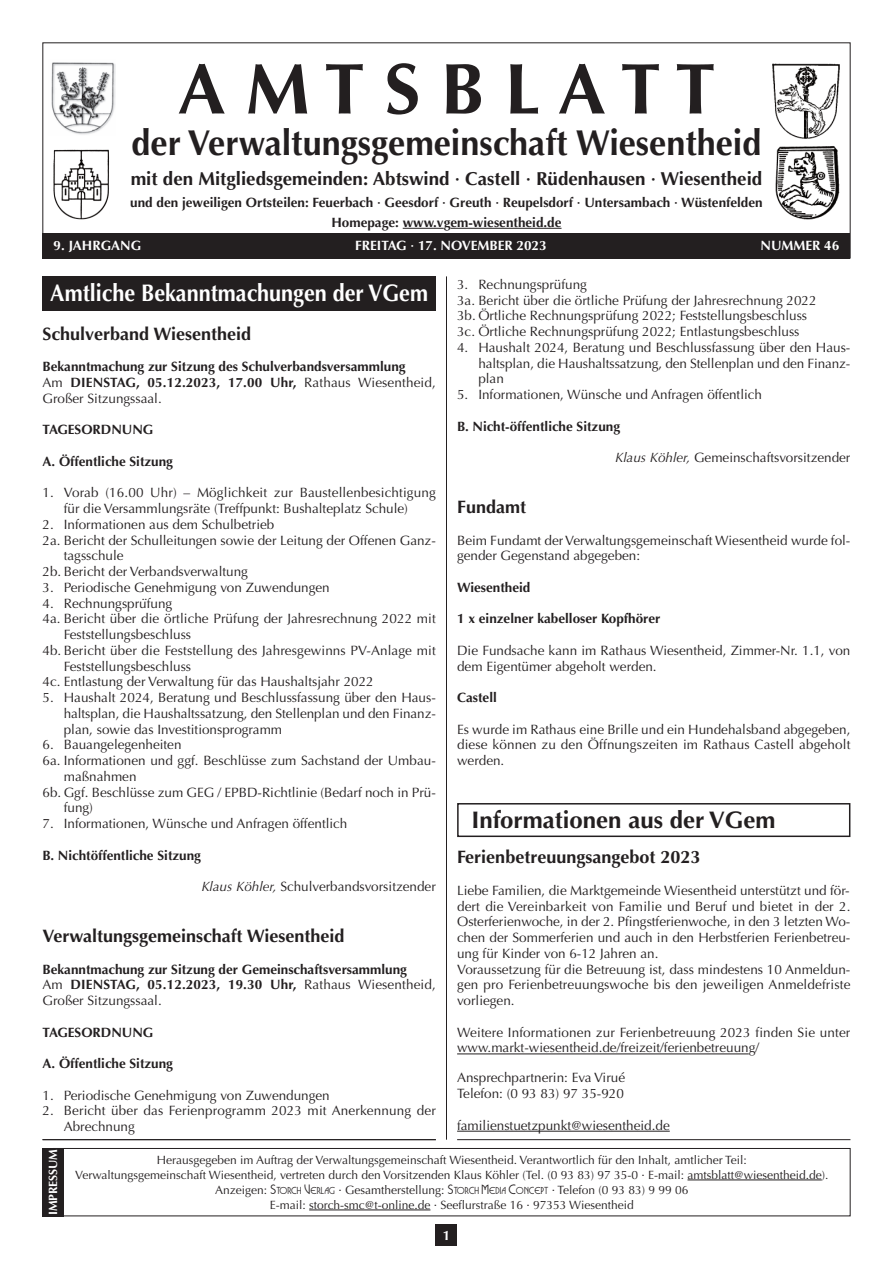
<style>
.page{position:relative;width:893px;height:1263px;background:#fff}
.page>*{position:absolute;margin:0;border:0;box-sizing:border-box;transform-origin:0 0}
.t1{font:700 72px "Optima";color:#231f20}
.t2{font:700 36px "Optima";color:#231f20;scale:.95 1}
.t3{font:700 24px "Optima";color:#fff;scale:.9 1}
.t4{font:700 24px "Optima";color:#231f20}
.t5{font:700 18.75px "Optima";color:#231f20}
.t6{font:700 18px "Optima";color:#231f20}
.t7{font:13.5px/15.8px "Optima";color:#231f20}
.t8{font:700 13.5px/15.8px "Optima";color:#231f20}
.t9{font:700 13.5px "Optima";color:#fff}
.t10{font:12px/15px "Optima";color:#231f20;text-align:center}
.t11{font:700 12px "Optima";letter-spacing:-.005em;color:#fff}
.s1{font-weight:400}
.s2{font-style:italic}
.s3{font-family:"Busorama";font-weight:500}
.s4{font-family:"Busorama";font-weight:500;font-size:9px}
</style>
<div class="page">
<div style="left:436px;top:1225px;width:21px;height:21px;background:#231f20"></div>
<hr style="left:403px;top:228px;width:41px;height:1px;background:#231f20">
<hr style="left:450px;top:228px;width:111px;height:1px;background:#231f20">
<div style="left:43px;top:233px;width:807px;height:26px;background:#231f20"></div>
<hr style="left:446px;top:276px;width:1px;height:864px;background:#231f20">
<div style="left:53px;top:1148px;width:797px;height:68px;border:1px solid #231f20"></div>
<hr style="left:687px;top:1179px;width:135px;height:1px;background:#231f20">
<hr style="left:309px;top:1209px;width:121px;height:1px;background:#231f20">
<div style="left:43px;top:1148px;width:21px;height:68px;background:#231f20"></div>
<div style="left:43px;top:276px;width:393px;height:34px;background:#231f20"></div>
<img style="left:51px;top:62px;width:65px;height:73px">
<img style="left:53px;top:149px;width:56px;height:70px">
<img style="left:775px;top:146px;width:64px;height:74px">
<img style="left:772px;top:64px;width:68px;height:75px">
<div style="left:457px;top:803px;width:393px;height:34px;border:2px solid #231f20"></div>
<hr style="left:457px;top:1053px;width:292px;height:1px;background:#231f20">
<hr style="left:457px;top:1131px;width:213px;height:1px;background:#231f20">
<hr style="left:43px;top:1139px;width:393px;height:1px;background:#231f20">
<hr style="left:457px;top:1139px;width:393px;height:1px;background:#231f20">
<h1 class="t1" style="left:178px;top:47px;width:539px">a M t S B L a t t</h1>
<h2 class="t2" style="left:132px;top:122px;width:664px">der Verwaltungsgemeinschaft Wiesentheid</h2>
<h3 class="t5" style="left:131px;top:168px;width:633px">mit den Mitgliedsgemeinden: abtswind · Castell · rüdenhausen · Wiesentheid</h3>
<p class="t8" style="left:130px;top:193px;width:634px;line-height:19.4px;text-align:center">und den jeweiligen ortsteilen: Feuerbach · geesdorf · greuth · reupelsdorf · Untersambach · Wüstenfelden homepage: www.vgem-wiesentheid.de</p>
<p class="t9" style="left:54px;top:238px;width:89px">9. JahrgaNg</p>
<p class="t9" style="left:355px;top:238px;width:193px">Freitag · 17. NoVeMBer 2023</p>
<p class="t9" style="left:760px;top:238px;width:80px">NUMMer 46</p>
<h3 class="t3" style="left:50px;top:279px;width:421px">amtliche Bekanntmachungen der Vgem</h3>
<h3 class="t6" style="left:43px;top:323px;width:210px">Schulverband Wiesentheid</h3>
<p class="t8" style="left:43px;top:359px;width:395px">Bekanntmachung zur Sitzung des Schulverbandsversammlung<br><span class="s1">Am</span> DieNStag, 05.12.2023, 17.00 Uhr, <span class="s1">Rathaus Wiesentheid,<br>Großer Sitzungssaal.</span></p>
<p class="t8" style="left:43px;top:422px;width:112px">tageSorDNUNg</p>
<p class="t8" style="left:43px;top:454px;width:132px">a. Öffentliche Sitzung</p>
<p class="t7" style="left:43px;top:485px;width:395px;text-align:center">1. Vorab (16.00 Uhr) – Möglichkeit zur Baustellenbesichtigung für die Versammlungsräte (Treffpunkt: Bushalteplatz Schule)</p>
<p class="t7" style="left:43px;top:517px;width:233px">2. Informationen aus dem Schulbetrieb</p>
<p class="t7" style="left:43px;top:532px;width:395px">2a. Bericht der Schulleitungen sowie der Leitung der Offenen Ganz-</p>
<p class="t7" style="left:64px;top:548px;width:61px">tagsschule</p>
<p class="t7" style="left:43px;top:564px;width:207px">2b. Bericht der Verbandsverwaltung</p>
<p class="t7" style="left:43px;top:580px;width:289px">3. Periodische Genehmigung von Zuwendungen</p>
<p class="t7" style="left:43px;top:595px;width:131px">4. Rechnungsprüfung</p>
<p class="t7" style="left:43px;top:611px;width:395px">4a. Bericht über die örtliche Prüfung der Jahresrechnung 2022 mit</p>
<p class="t7" style="left:64px;top:627px;width:129px">Feststellungsbeschluss</p>
<p class="t7" style="left:43px;top:643px;width:395px">4b. Bericht über die Feststellung des Jahresgewinns PV-Anlage mit</p>
<p class="t7" style="left:64px;top:658px;width:129px">Feststellungsbeschluss</p>
<p class="t7" style="left:43px;top:674px;width:333px">4c. Entlastung der Verwaltung für das Haushaltsjahr 2022</p>
<p class="t7" style="left:64px;top:690px;width:374px;text-align:justify;text-indent:-21px">5. Haushalt 2024, Beratung und Beschlussfassung über den Haus&shy;haltsplan, die Haushaltssatzung, den Stellenplan und den Finanz&shy;plan, sowie das Investitionsprogramm</p>
<p class="t7" style="left:43px;top:737px;width:141px">6. Bauangelegenheiten</p>
<p class="t7" style="left:43px;top:753px;width:395px">6a. Informationen und ggf. Beschlüsse zum Sachstand der Umbau-</p>
<p class="t7" style="left:64px;top:769px;width:74px">maßnahmen</p>
<p class="t7" style="left:43px;top:784px;width:395px">6b. Ggf. Beschlüsse zum GEG / EPBD-Richtlinie (Bedarf noch in Prü-</p>
<p class="t7" style="left:64px;top:800px;width:31px">fung)</p>
<p class="t7" style="left:43px;top:816px;width:306px">7. Informationen, Wünsche und Anfragen öffentlich</p>
<p class="t8" style="left:43px;top:847px;width:160px">B. Nichtöffentliche Sitzung</p>
<p class="t7" style="left:201px;top:879px;width:236px"><span class="s2">Klaus Köhler,</span> Schulverbandsvorsitzender</p>
<h3 class="t6" style="left:43px;top:925px;width:304px">Verwaltungsgemeinschaft Wiesentheid</h3>
<p class="t8" style="left:43px;top:961px;width:395px">Bekanntmachung zur Sitzung der gemeinschaftsversammlung<br><span class="s1">Am</span> DieNStag, 05.12.2023, 19.30 Uhr, <span class="s1">Rathaus Wiesentheid,<br>Großer Sitzungssaal.</span></p>
<p class="t8" style="left:43px;top:1024px;width:112px">tageSorDNUNg</p>
<p class="t8" style="left:43px;top:1056px;width:132px">a. Öffentliche Sitzung</p>
<p class="t7" style="left:43px;top:1087px;width:289px">1. Periodische Genehmigung von Zuwendungen</p>
<p class="t7" style="left:64px;top:1103px;width:374px;text-indent:-21px">2. Bericht über das Ferienprogramm 2023 mit Anerkennung der<br>Abrechnung</p>
<p class="t7" style="left:457px;top:277px;width:361px">3. Rechnungsprüfung<br>3a. Bericht über die örtliche Prüfung der Jahresrechnung 2022<br>3b. Örtliche Rechnungsprüfung 2022; Feststellungsbeschluss 3c. Örtliche Rechnungsprüfung 2022; Entlastungsbeschluss</p>
<p class="t7" style="left:478px;top:340px;width:374px;text-align:justify;text-indent:-21px">4. Haushalt 2024, Beratung und Beschlussfassung über den Haus&shy;haltsplan, die Haushaltssatzung, den Stellenplan und den Finanz&shy;plan</p>
<p class="t7" style="left:457px;top:387px;width:306px">5. Informationen, Wünsche und Anfragen öffentlich</p>
<p class="t8" style="left:457px;top:418px;width:164px">B. Nicht-öffentliche Sitzung</p>
<p class="t7" style="left:615px;top:450px;width:237px"><span class="s2">Klaus Köhler,</span> Gemeinschaftsvorsitzender</p>
<h3 class="t6" style="left:457px;top:496px;width:71px">Fundamt</h3>
<p class="t7" style="left:457px;top:532px;width:395px">Beim Fundamt der Verwaltungsgemeinschaft Wiesentheid wurde fol&shy;gender Gegenstand abgegeben:</p>
<p class="t8" style="left:457px;top:580px;width:75px">Wiesentheid</p>
<p class="t8" style="left:457px;top:611px;width:205px">1 x einzelner kabelloser Kopfhörer</p>
<p class="t7" style="left:457px;top:643px;width:395px">Die Fundsache kann im Rathaus Wiesentheid, Zimmer-Nr. 1.1, von dem Eigentümer abgeholt werden.</p>
<p class="t8" style="left:457px;top:690px;width:41px">Castell</p>
<p class="t7" style="left:457px;top:721px;width:395px;text-align:justify">Es wurde im Rathaus eine Brille und ein Hundehalsband abgegeben, diese können zu den Öffnungszeiten im Rathaus Castell abgeholt werden.</p>
<h3 class="t4" style="left:471px;top:806px;width:306px">informationen aus der Vgem</h3>
<h3 class="t6" style="left:457px;top:847px;width:245px">Ferienbetreuungsangebot 2023</h3>
<p class="t7" style="left:457px;top:883px;width:395px">Liebe Familien, die Marktgemeinde Wiesentheid unterstützt und för&shy;dert die Vereinbarkeit von Familie und Beruf und bietet in der 2.<br>Osterferienwoche, in der 2. Pfingstferienwoche, in den 3 letzten Wo&shy;chen der Sommerferien und auch in den Herbstferien Ferienbetreu&shy;ung für Kinder von 6-12 Jahren an.<br>Voraussetzung für die Betreuung ist, dass mindestens 10 Anmeldun&shy;gen pro Ferienbetreuungswoche bis den jeweiligen Anmeldefriste vorliegen.</p>
<p class="t7" style="left:457px;top:1024px;width:395px">Weitere Informationen zur Ferienbetreuung 2023 finden Sie unter www.markt-wiesentheid.de/freizeit/ferienbetreuung/</p>
<p class="t7" style="left:457px;top:1070px;width:169px">Ansprechpartnerin: Eva Virué<br>Telefon: (0 93 83) 97 35-920</p>
<p class="t7" style="left:457px;top:1117px;width:214px">familienstuetzpunkt@wiesentheid.de</p>
<p class="t11" style="left:46px;top:1215px;width:68px;rotate:-90deg">iMPreSSUM</p>
<p class="t10" style="left:75px;top:1152px;width:755px">Herausgegeben im Auftrag der Verwaltungsgemeinschaft Wiesentheid. Verantwortlich für den Inhalt, amtlicher Teil:<br>Verwaltungsgemeinschaft Wiesentheid, vertreten durch den Vorsitzenden Klaus Köhler (Tel. (0 93 83) 97 35-0 · E-mail: amtsblatt@wiesentheid.de).<br>Anzeigen: <span class="s3">S</span><span class="s4">TORCH</span> <span class="s3">V</span><span class="s4">ERLAG</span> · Gesamtherstellung: <span class="s3">S</span><span class="s4">TORCH</span> <span class="s3">M</span><span class="s4">EDIA</span> <span class="s3">C</span><span class="s4">ONCEPT</span> · Telefon (0 93 83) 9 99 06<br>E-mail: storch-smc@t-online.de · Seeflurstraße 16 · 97353 Wiesentheid</p>
<p class="t9" style="left:443px;top:1227px;width:9px">1</p>
</div>
